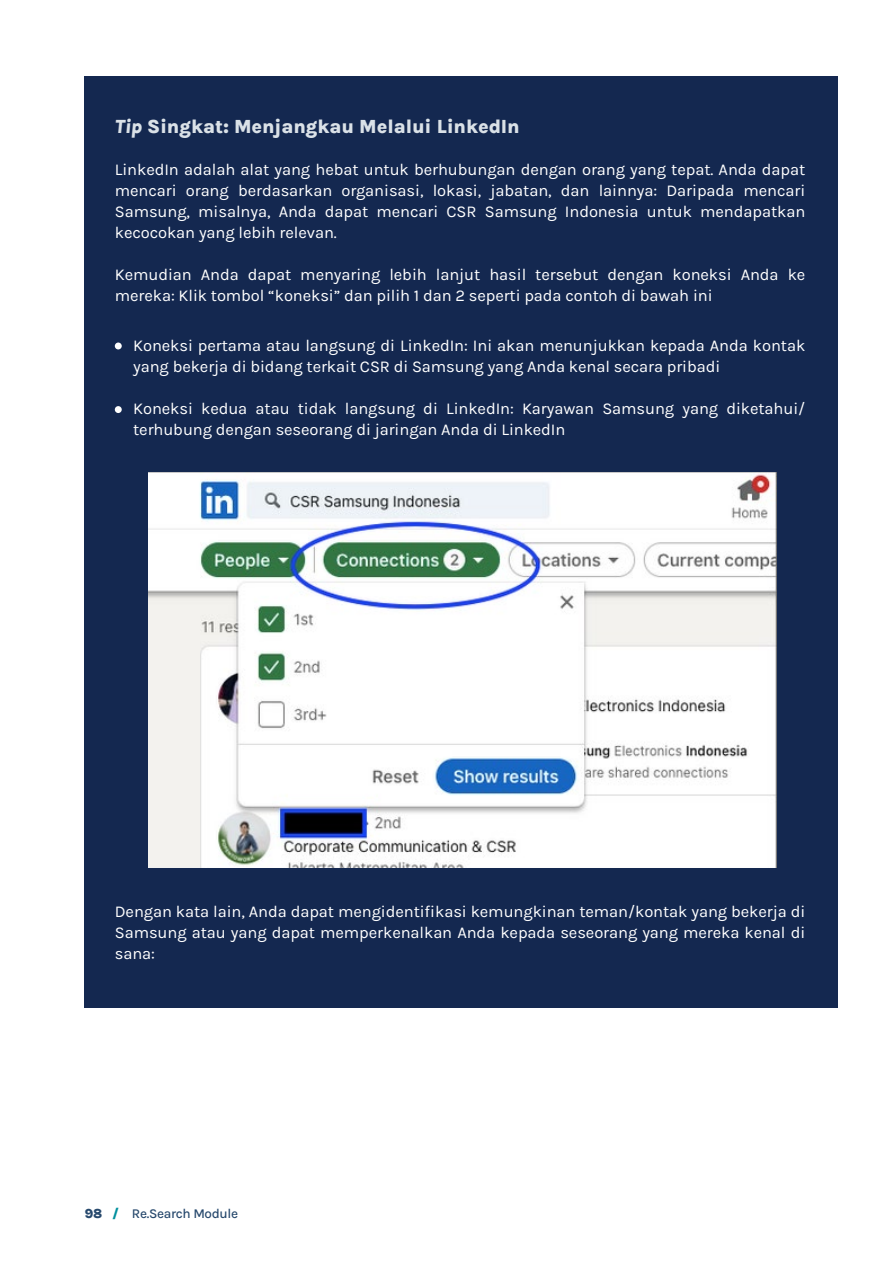
<style>
.page{position:relative;width:893px;height:1263px;background:#fff}
.page>*{position:absolute;margin:0;border:0;box-sizing:border-box;transform-origin:0 0}
.t1{font:800 19.5px "Karla";letter-spacing:-.005em;color:#dae1e7}
.t2{font:16.5px/21px "Karla";letter-spacing:-.005em;color:#fff}
.t3{font:500 13.5px "Karla";letter-spacing:-.025em;color:#27496d}
.s1{font-style:italic}
.s2{font-weight:800}
.s3{font-weight:800;color:#00909e}
</style>
<div class="page">
<div style="left:85px;top:77px;width:753px;height:931px;background:#142850"></div>
<div style="left:115px;top:342px;width:7px;height:7px;background:#fff;border-radius:50%"></div>
<div style="left:115px;top:406px;width:7px;height:7px;background:#fff;border-radius:50%"></div>
<img style="left:149px;top:472px;width:627px;height:395px">
<p class="t1" style="left:115px;top:114px;width:407px"><span class="s1">Tip</span> Singkat: Menjangkau Melalui LinkedIn</p>
<p class="t2" style="left:115px;top:158px;width:692px;text-align:justify">LinkedIn adalah alat yang hebat untuk berhubungan dengan orang yang tepat. Anda dapat mencari orang berdasarkan organisasi, lokasi, jabatan, dan lainnya: Daripada mencari Samsung, misalnya, Anda dapat mencari CSR Samsung Indonesia untuk mendapatkan kecocokan yang lebih relevan.</p>
<p class="t2" style="left:115px;top:263px;width:692px">Kemudian Anda dapat menyaring lebih lanjut hasil tersebut dengan koneksi Anda ke mereka: Klik tombol “koneksi” dan pilih 1 dan 2 seperti pada contoh di bawah ini</p>
<p class="t2" style="left:133px;top:335px;width:674px">Koneksi pertama atau langsung di LinkedIn: Ini akan menunjukkan kepada Anda kontak yang bekerja di bidang terkait CSR di Samsung yang Anda kenal secara pribadi</p>
<p class="t2" style="left:133px;top:398px;width:674px">Koneksi kedua atau tidak langsung di LinkedIn: Karyawan Samsung yang diketahui/ terhubung dengan seseorang di jaringan Anda di LinkedIn</p>
<p class="t2" style="left:115px;top:900px;width:692px;text-align:justify">Dengan kata lain, Anda dapat mengidentifikasi kemungkinan teman/kontak yang bekerja di Samsung atau yang dapat memperkenalkan Anda kepada seseorang yang mereka kenal di sana:</p>
<p class="t3" style="left:85px;top:1205px;width:155px"><span class="s2">98</span> <span class="s3">/</span> Re.Search Module</p>
</div>
